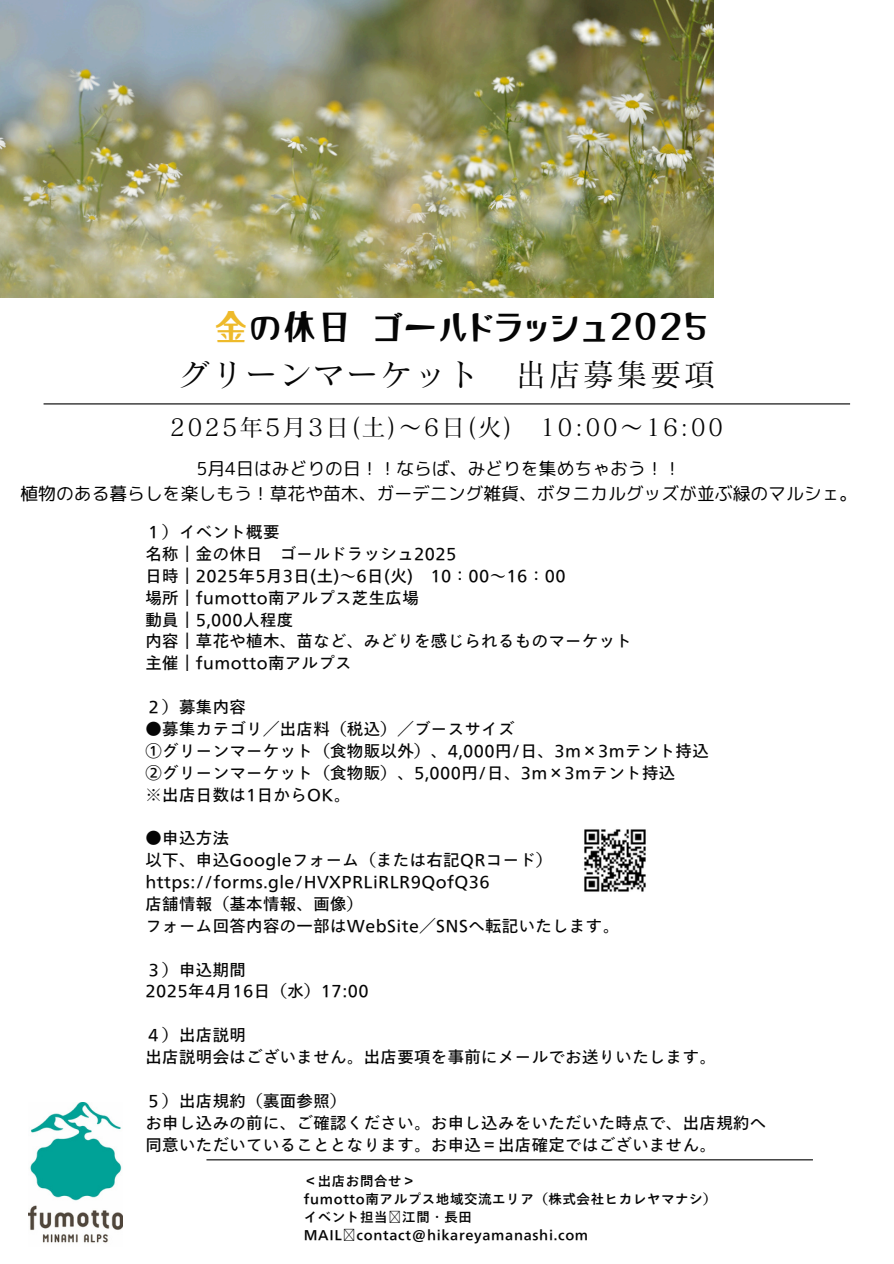
<style>
.page{position:relative;width:894px;height:1264px;background:#fff}
.page>*{position:absolute;margin:0;border:0;box-sizing:border-box;transform-origin:0 0}
.t1{font:34.95px "Amato Font";color:#050505}
.t2{font:31.2px "Canva Matisse Pro N M";letter-spacing:.08em;color:#050505}
.t3{font:23.7px "Canva Matisse Pro N M";letter-spacing:.09em;color:#050505}
.t4{font:17.85px/24.9px "rounded mplus 1 p regular";color:#000;text-align:center}
.t5{font:16.35px/21.9px "Tazugane Gothic Std N";letter-spacing:.025em;color:#050505}
.t6{font:500 13.35px/17.9px "Tazugane Gothic Std N";letter-spacing:.05em;color:#050505}
.s1{color:#eeba2b}
</style>
<div class="page">
<img style="left:0;top:0;width:713px;height:298px">
<hr style="left:44px;top:403px;width:805px;height:1px;background:#000">
<hr style="left:206px;top:1159px;width:606px;height:1px;background:#000">
<img style="left:29px;top:1102px;width:93px;height:141px">
<img style="left:584px;top:829px;width:62px;height:63px">
<h4 class="t1" style="left:213px;top:310px;width:496px"><span class="s1">金</span>の休日ゴールドラッシュ2025</h4>
<p class="t2" style="left:178px;top:359px;width:538px">グリーンマーケット 出店募集要項</p>
<h4 class="t3" style="left:170px;top:415px;width:554px">2025年5月 3日 (土)～6日 (火) 10:00～ 16:00</h4>
<h4 class="t4" style="left:20px;top:456px;width:838px">5月4日はみどりの日！！ならば、みどりを集めちゃおう！！<br>植物のある暮らしを楽しもう！草花や苗木、ガーデニング雑貨、ボタニカルグッズが並ぶ緑のマルシェ。</h4>
<p class="t5" style="left:145px;top:521px;width:135px">１）イベント概要名称｜金の休日</p>
<p class="t5" style="left:145px;top:542px;width:488px;text-indent:134px">ゴールドラッシュ2025<br>日時｜2025年5月 3日 (土)～6日 (火) 10：00～16：00<br>場所｜fumotto南アルプス芝生広場<br>動員｜5,000人程度<br>内容｜草花や植木、苗など、みどりを感じられるものマーケット主催｜fumotto南アルプス</p>
<h1 class="t5" style="left:145px;top:696px;width:102px">２）募集内容</h1>
<h1 class="t5" style="left:145px;top:717px;width:564px">●募集カテゴリ／出店料（税込）／ブースサイズ<br>①グリーンマーケット（食物販以外）、4,000円/日、3m×3mテント持込<br>②グリーンマーケット（食物販）、5,000円/日、3m×3mテント持込<br>※出店日数は1日からOK。</h1>
<h2 class="t5" style="left:145px;top:827px;width:475px">●申込方法<br>以下、申込Googleフォーム（または右記QRコード）https://forms.gle/HVXPRLiRLR9QofQ36<br>店舗情報（基本情報、画像）<br>フォーム回答内容の一部はWebSite／SNSへ転記いたします。</h2>
<p class="t5" style="left:145px;top:958px;width:224px">３）申込期間<br>2025年4月 16⽇（水）17:00</p>
<h3 class="t5" style="left:145px;top:1024px;width:571px">４）出店説明<br>出店説明会はございません。出店要項を事前にメールでお送りいたします。</h3>
<h4 class="t5" style="left:145px;top:1089px;width:622px">５）出店規約（裏⾯参照）<br>お申し込みの前に、ご確認ください。お申し込みをいただいた時点で、出店規約へ同意いただいていることとなります。お申込＝出店確定ではございません。</h4>
<h4 class="t6" style="left:304px;top:1172px;width:113px">＜出店お問合せ＞</h4>
<h4 class="t6" style="left:304px;top:1189px;width:414px">fumotto南アルプス地域交流エリア（株式会社ヒカレヤマナシ）</h4>
<h4 class="t6" style="left:304px;top:1207px;width:286px">イベント担当︓江間・⻑⽥<br>MAIL︓ contact@hikareyamanashi.com</h4>
</div>
